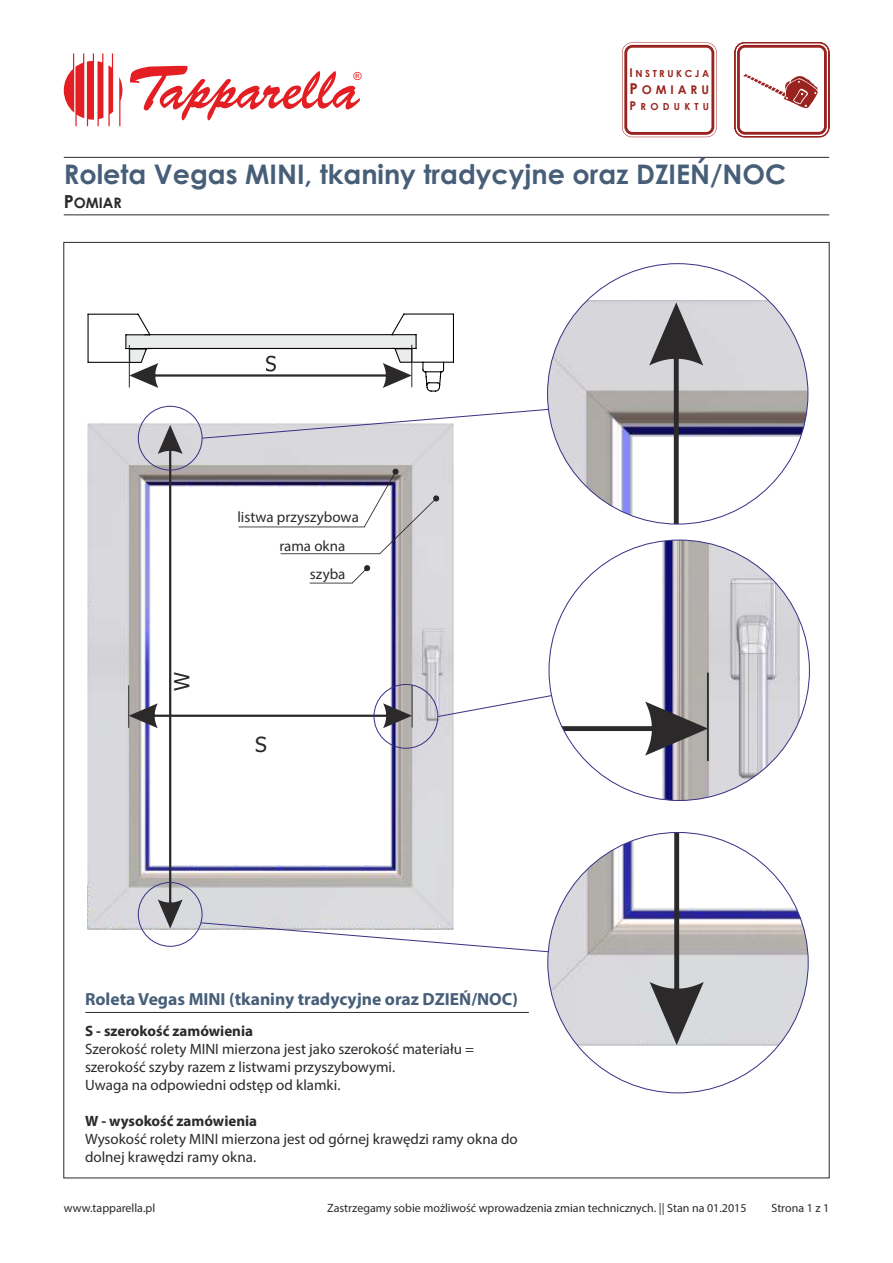
<style>
.page{position:relative;width:893px;height:1263px;background:#fff}
.page>*{position:absolute;margin:0;border:0;box-sizing:border-box;transform-origin:0 0}
.t1{font:700 27px "Century Gothic";color:#475e78}
.t2{font:21px "Tahoma";color:#2b2929}
.t3{font:700 17.55px "Myriad Pro";color:#475e78}
.t4{font:15px/18px "Myriad Pro";color:#2b2929}
.t5{font:700 15px "Myriad Pro";color:#2b2929}
.t6{font:700 14.4px "Century Gothic";color:#2b2929}
.t7{font:12px "Myriad Pro";color:#2b2929}
.t8{font:700 12px "Century Gothic";letter-spacing:.325em;color:#99241f}
.t9{font:11.1px "Arial";color:#e31f24}
.t10{font:700 9.75px "Century Gothic";letter-spacing:.26em;color:#99241f}
.t11{font:700 9.75px "Century Gothic";letter-spacing:.44em;color:#99241f}
.s1{font-size:12.15px}
.s2{font-size:15px}
.s3{font-size:18px}
</style>
<div class="page">
<hr style="left:64px;top:214px;width:765px;height:1px;background:#2b2929">
<hr style="left:64px;top:157px;width:765px;height:1px;background:#2b2929">
<hr style="left:85px;top:1012px;width:444px;height:1px;background:#2b2929">
<img style="left:549px;top:540px;width:260px;height:260px;border-radius:50%">
<hr style="left:707px;top:673px;width:2px;height:88px;background:#2b2929">
<img style="left:585px;top:274px;width:223px;height:247px">
<img style="left:576px;top:835px;width:232px;height:239px">
<svg style="left:87px;top:302px;width:621px;height:743px"></svg>
<svg style="left:622px;top:43px;width:95px;height:94px"></svg>
<svg style="left:734px;top:42px;width:95px;height:95px"></svg>
<svg style="left:130px;top:65px;width:230px;height:55px"></svg>
<svg style="left:64px;top:53px;width:58px;height:73px"></svg>
<p class="t9" style="left:353px;top:72px;width:10px">®</p>
<p class="t10" style="left:629px;top:69px;width:81px"><span class="s1">I</span>NSTRUKCJA</p>
<p class="t8" style="left:629px;top:85px;width:81px"><span class="s2">P</span>OMIARU</p>
<p class="t11" style="left:629px;top:102px;width:81px"><span class="s1">P</span>RODUKTU</p>
<h1 class="t1" style="left:64px;top:164px;width:724px">Roleta Vegas MINI, tkaniny tradycyjne oraz DZIEŃ/NOC</h1>
<p class="t6" style="left:64px;top:197px;width:60px"><span class="s3">P</span>OMIAR</p>
<p class="t4" style="left:279px;top:505px;width:81px;line-height:28.2px;text-indent:-42px">listwa przyszybowa rama okna</p>
<h2 class="t2" style="left:174px;top:691px;width:20px;rotate:-90deg">W</h2>
<p class="t4" style="left:310px;top:566px;width:37px">szyba</p>
<h2 class="t2" style="left:255px;top:736px;width:13px">S</h2>
<p class="t3" style="left:85px;top:991px;width:434px">Roleta Vegas MINI (tkaniny tradycyjne oraz DZIEŃ/NOC)</p>
<p class="t5" style="left:85px;top:1024px;width:170px">S - szerokość zamówienia</p>
<p class="t4" style="left:85px;top:1041px;width:391px">Szerokość rolety MINI mierzona jest jako szerokość materiału = szerokość szyby razem z listwami przyszybowymi.<br>Uwaga na odpowiedni odstęp od klamki.</p>
<p class="t5" style="left:85px;top:1115px;width:174px">W - wysokość zamówienia</p>
<p class="t4" style="left:85px;top:1131px;width:434px">Wysokość rolety MINI mierzona jest od górnej krawędzi ramy okna do dolnej krawędzi ramy okna.</p>
<p class="t7" style="left:64px;top:1203px;width:93px">www.tapparella.pl</p>
<p class="t7" style="left:327px;top:1203px;width:421px">Zastrzegamy sobie możliwość wprowadzenia zmian technicznych. || Stan na 01.2015</p>
<p class="t7" style="left:771px;top:1203px;width:59px">Strona 1 z 1</p>
</div>
